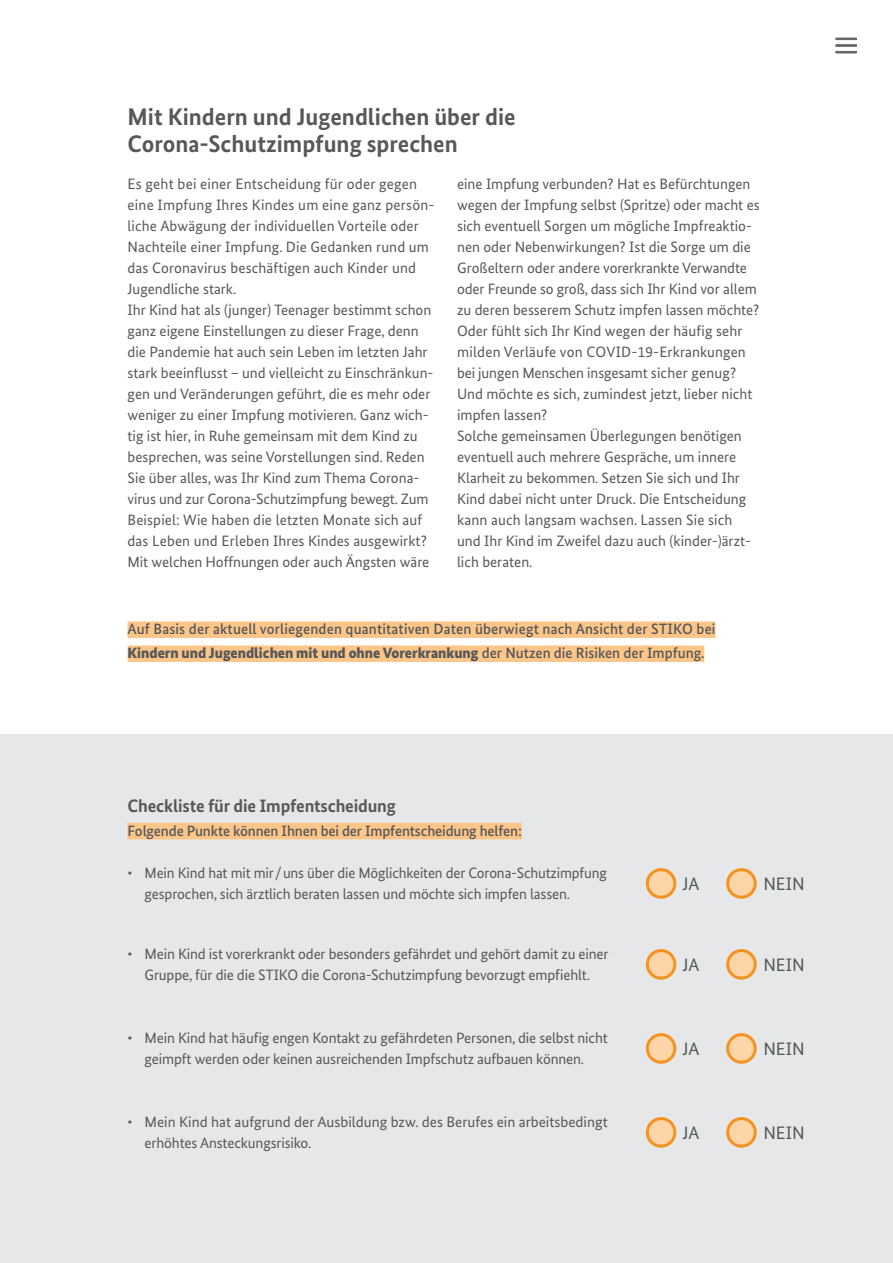
<style>
.page{position:relative;width:893px;height:1263px;background:#fff}
.page>*{position:absolute;margin:0;border:0;box-sizing:border-box;transform-origin:0 0}
.t1{font:700 24px/27px "Bundes Sans";color:#57585a}
.H4{font:700 18px "Bundes Sans";letter-spacing:-.01em;color:#57585a}
.Fließtext{font:18px "Bundes Sans";color:#57585a}
.Fließtext-2{font:15px/21px "Bundes Sans";color:#57585a}
.Fließtext-3{font:500 15px/24px "Bundes Sans";letter-spacing:.01em;color:#57585a}
.Fließtext-4{font:500 15px "Bundes Sans";letter-spacing:-.01em;color:#57585a}
.s1{font-weight:900}
</style>
<div class="page">
<svg style="left:835px;top:38px;width:22px;height:15px"></svg>
<div style="left:0;top:734px;width:893px;height:529px;background:#e6e7e9"></div>
<div style="left:128px;top:823px;width:394px;height:16px;background:#fdc689"></div>
<div style="left:647px;top:870px;width:28px;height:27px;background:#fdd5a8;border-radius:50%"></div>
<div style="left:646px;top:868px;width:30px;height:31px;border:3px solid #f7931d;border-radius:50%"></div>
<div style="left:728px;top:870px;width:27px;height:27px;background:#fdd5a8;border-radius:50%"></div>
<div style="left:726px;top:868px;width:31px;height:31px;border:3px solid #f7931d;border-radius:50%"></div>
<div style="left:647px;top:950px;width:28px;height:28px;background:#fdd5a8;border-radius:50%"></div>
<div style="left:646px;top:949px;width:30px;height:31px;border:3px solid #f7931d;border-radius:50%"></div>
<div style="left:728px;top:950px;width:27px;height:28px;background:#fdd5a8;border-radius:50%"></div>
<div style="left:726px;top:949px;width:31px;height:31px;border:3px solid #f7931d;border-radius:50%"></div>
<div style="left:647px;top:1035px;width:28px;height:27px;background:#fdd5a8;border-radius:50%"></div>
<div style="left:646px;top:1033px;width:30px;height:31px;border:3px solid #f7931d;border-radius:50%"></div>
<div style="left:728px;top:1035px;width:27px;height:27px;background:#fdd5a8;border-radius:50%"></div>
<div style="left:726px;top:1033px;width:31px;height:31px;border:3px solid #f7931d;border-radius:50%"></div>
<div style="left:647px;top:1118px;width:28px;height:28px;background:#fdd5a8;border-radius:50%"></div>
<div style="left:646px;top:1117px;width:30px;height:31px;border:3px solid #f7931d;border-radius:50%"></div>
<div style="left:728px;top:1118px;width:27px;height:28px;background:#fdd5a8;border-radius:50%"></div>
<div style="left:726px;top:1117px;width:31px;height:31px;border:3px solid #f7931d;border-radius:50%"></div>
<div style="left:128px;top:621px;width:587px;height:17px;background:#fdc689"></div>
<div style="left:128px;top:645px;width:576px;height:17px;background:#fdc689"></div>
<h3 class="t1" style="left:128px;top:103px;width:390px">Mit Kindern und Jugendlichen über die<br>Corona-Schutzimpfung sprechen</h3>
<p class="Fließtext-2" style="left:128px;top:173px;width:309px">Es geht bei einer Entscheidung für oder gegen eine Impfung Ihres Kindes um eine ganz persön&shy;liche Abwägung der individuellen Vorteile oder Nachteile einer Impfung. Die Gedanken rund um das Coronavirus beschäftigen auch Kinder und Jugendliche stark.</p>
<p class="Fließtext-2" style="left:128px;top:299px;width:308px">Ihr Kind hat als (junger) Teenager bestimmt schon ganz eigene Einstellungen zu dieser Frage, denn die Pandemie hat auch sein Leben im letzten Jahr stark beeinflusst – und vielleicht zu Einschränkun&shy;gen und Veränderungen geführt, die es mehr oder weniger zu einer Impfung motivieren. Ganz wich&shy;tig ist hier, in Ruhe gemeinsam mit dem Kind zu besprechen, was seine Vorstellungen sind. Reden Sie über alles, was Ihr Kind zum Thema Corona&shy;virus und zur Corona-Schutzimpfung bewegt. Zum Beispiel: Wie haben die letzten Monate sich auf das Leben und Erleben Ihres Kindes ausgewirkt?<br>Mit welchen Hoffnungen oder auch Ängsten wäre</p>
<p class="Fließtext-2" style="left:457px;top:173px;width:304px">eine Impfung verbunden? Hat es Befürchtungen wegen der Impfung selbst (Spritze) oder macht es sich eventuell Sorgen um mögliche Impfreaktio&shy;nen oder Nebenwirkungen? Ist die Sorge um die Großeltern oder andere vorerkrankte Verwandte oder Freunde so groß, dass sich Ihr Kind vor allem zu deren besserem Schutz impfen lassen möchte?<br>Oder fühlt sich Ihr Kind wegen der häufig sehr milden Verläufe von COVID-19-Erkrankungen bei jungen Menschen insgesamt sicher genug?<br>Und möchte es sich, zumindest jetzt, lieber nicht impfen lassen?</p>
<p class="Fließtext-2" style="left:457px;top:425px;width:295px">Solche gemeinsamen Überlegungen benötigen eventuell auch mehrere Gespräche, um innere Klarheit zu bekommen. Setzen Sie sich und Ihr Kind dabei nicht unter Druck. Die Entscheidung kann auch langsam wachsen. Lassen Sie sich und Ihr Kind im Zweifel dazu auch (kinder-)ärzt&shy;lich beraten.</p>
<p class="Fließtext-3" style="left:128px;top:617px;width:589px">Auf Basis der aktuell vorliegenden quantitativen Daten überwiegt nach Ansicht der STIKO bei<br><span class="s1">Kindern und Jugendlichen mit und ohne Vorerkrankung</span> der Nutzen die Risiken der Impfung.</p>
<p class="H4" style="left:128px;top:795px;width:270px">Checkliste für die Impfentscheidung</p>
<p class="Fließtext-4" style="left:128px;top:822px;width:396px">Folgende Punkte können Ihnen bei der Impfentscheidung helfen:</p>
<p class="Fließtext-2" style="left:145px;top:862px;width:464px;text-indent:-17px">• Mein Kind hat mit mir/uns über die Möglichkeiten der Corona-Schutzimpfung gesprochen, sich ärztlich beraten lassen und möchte sich impfen lassen.</p>
<p class="Fließtext-2" style="left:128px;top:943px;width:483px;text-align:center">• Mein Kind ist vorerkrankt oder besonders gefährdet und gehört damit zu einer<br>Gruppe, für die die STIKO die Corona-Schutzimpfung bevorzugt empfiehlt.</p>
<p class="Fließtext-2" style="left:128px;top:1027px;width:482px;text-align:center">• Mein Kind hat häufig engen Kontakt zu gefährdeten Personen, die selbst nicht geimpft werden oder keinen ausreichenden Impfschutz aufbauen können.</p>
<p class="Fließtext-2" style="left:145px;top:1111px;width:465px;text-indent:-17px">• Mein Kind hat aufgrund der Ausbildung bzw. des Berufes ein arbeitsbedingt erhöhtes Ansteckungsrisiko.</p>
<p class="Fließtext" style="left:682px;top:874px;width:18px">JA</p>
<p class="Fließtext" style="left:763px;top:874px;width:43px">NEIN</p>
<p class="Fließtext" style="left:682px;top:955px;width:18px">JA</p>
<p class="Fließtext" style="left:763px;top:955px;width:43px">NEIN</p>
<p class="Fließtext" style="left:682px;top:1039px;width:18px">JA</p>
<p class="Fließtext" style="left:763px;top:1039px;width:43px">NEIN</p>
<p class="Fließtext" style="left:682px;top:1123px;width:18px">JA</p>
<p class="Fließtext" style="left:763px;top:1123px;width:43px">NEIN</p>
</div>
